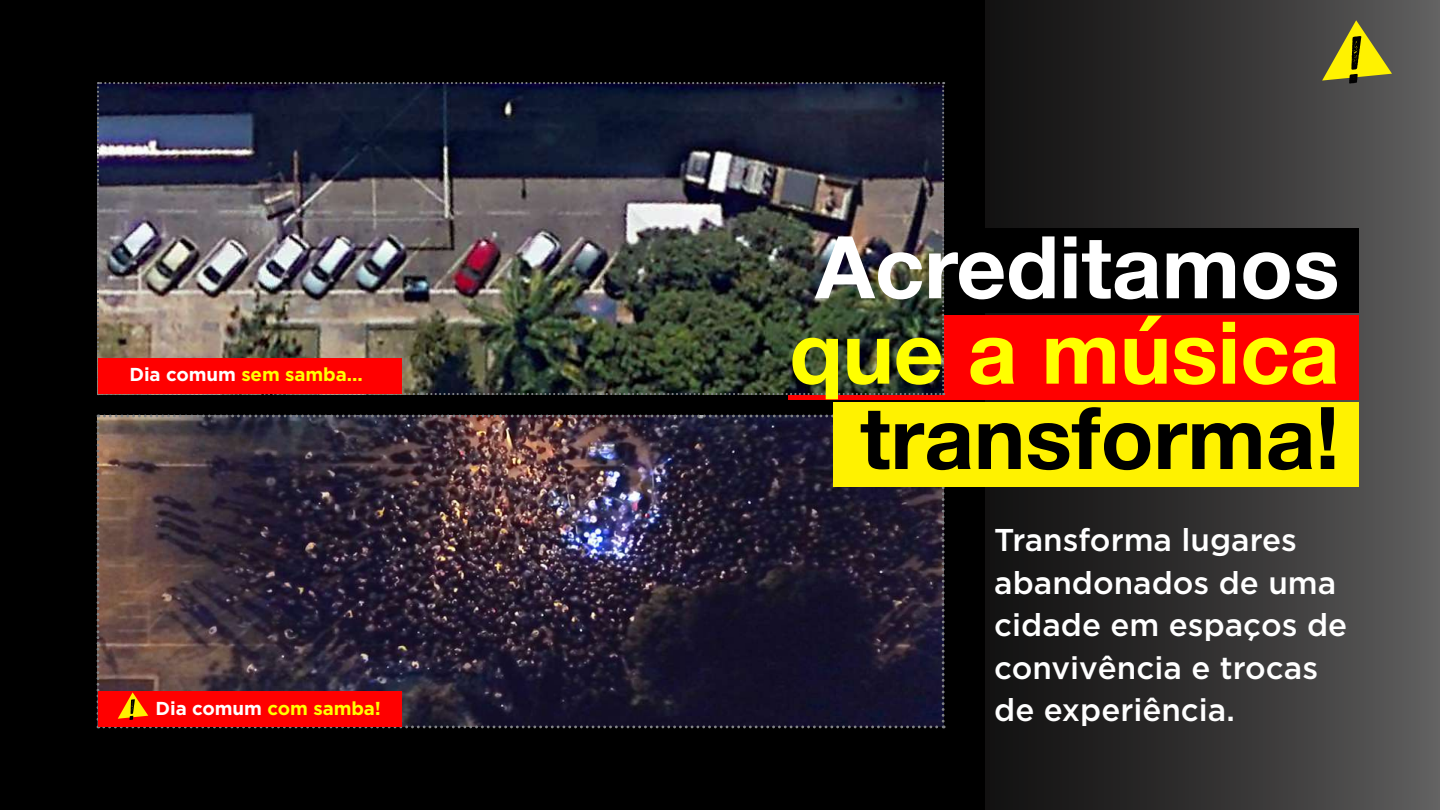
<style>
.page{position:relative;width:1440px;height:810px;background:#000}
.page>*{position:absolute;margin:0;border:0;box-sizing:border-box;transform-origin:0 0}
.t1{font:700 86.55px "Helvetica Neue";color:#fff}
.t2{font:700 86.55px "Helvetica Neue";color:#000}
.t3{font:700 86.55px "Helvetica Neue";color:#ff0}
.t4{font:500 31.5px/42.5px "Gotham HTF";color:#fff}
.t5{font:700 18.75px "Gotham HTF";letter-spacing:-.005em;color:#ff0}
.s1{color:#fff}
</style>
<div class="page">
<div style="left:986px;top:0;width:454px;height:810px;background:linear-gradient(to right,#0e0d0c,#5d5d5c)"></div>
<svg style="left:1322px;top:20px;width:70px;height:63px"></svg>
<div style="left:789px;top:228px;width:570px;height:85px;background:#000"></div>
<div style="left:789px;top:315px;width:570px;height:84px;background:#f00"></div>
<img style="left:97px;top:82px;width:847px;height:313px">
<div style="left:98px;top:359px;width:304px;height:35px;background:#f00"></div>
<div style="left:833px;top:402px;width:526px;height:84px;background:#fff200"></div>
<img style="left:97px;top:415px;width:848px;height:313px">
<p class="t5" style="left:130px;top:364px;width:235px"><span class="s1">Dia comum</span> sem samba...</p>
<p class="t5" style="left:156px;top:698px;width:227px"><span class="s1">Dia comum</span> com samba!</p>
<h1 class="t1" style="left:815px;top:200px;width:526px">Acreditamos</h1>
<h1 class="t3" style="left:790px;top:285px;width:551px">que a música</h1>
<h1 class="t2" style="left:860px;top:370px;width:481px">transforma!</h1>
<p class="t4" style="left:994px;top:518px;width:354px">Transforma lugares abandonados de uma cidade em espaços de convivência e trocas de experiência.</p>
</div>
